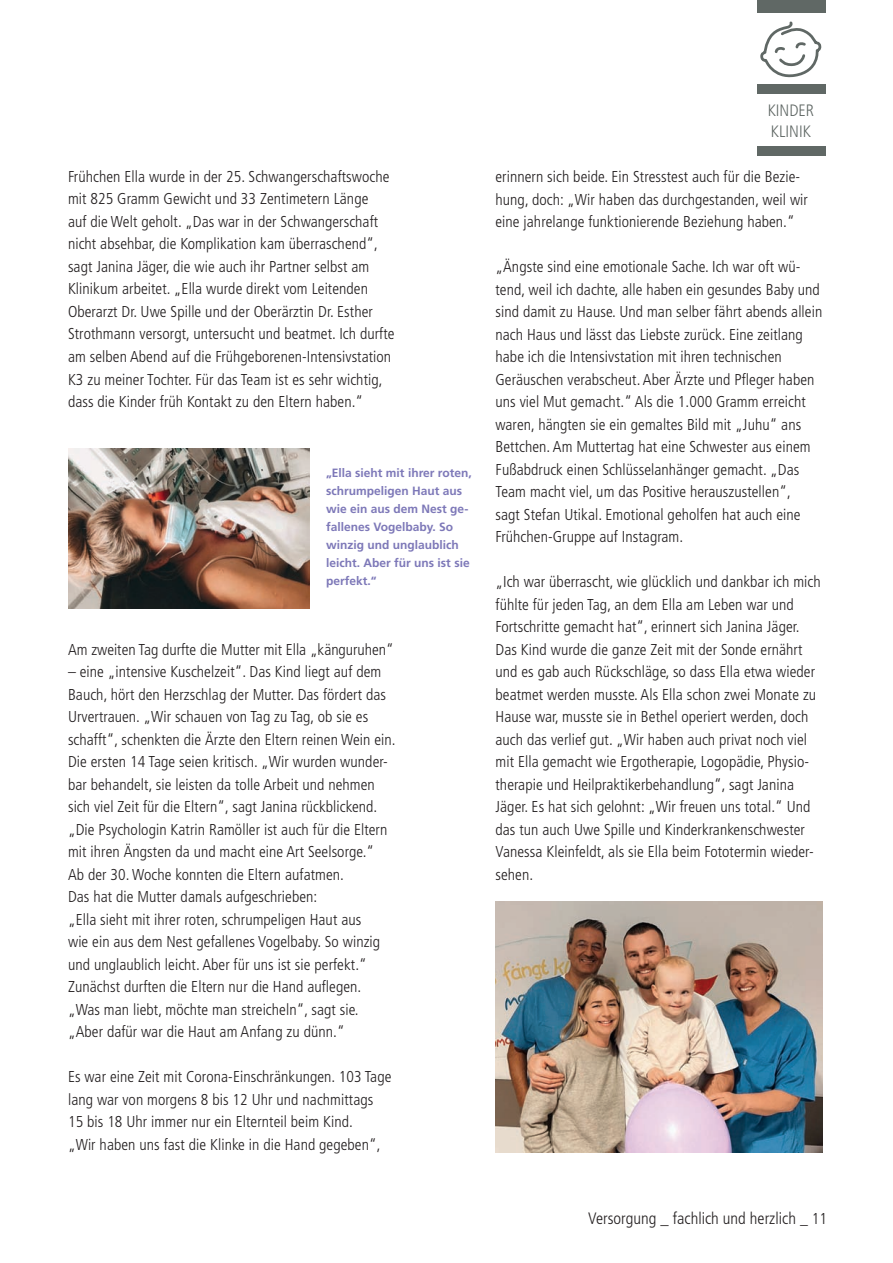
<style>
.page{position:relative;width:893px;height:1263px;background:#fff}
.page>*{position:absolute;margin:0;border:0;box-sizing:border-box;transform-origin:0 0}
.t1{font:300 condensed 16.5px "Frutiger";color:#231f20}
.t2{font:300 condensed 16.5px/21px "Frutiger";color:#606865}
.t3{font:300 condensed 15.75px/22.5px "Frutiger";letter-spacing:.005em;color:#231f20}
.t4{font:700 12px/18px "Frutiger";color:#7d78b8}
.s1{font-size:15.75px}
</style>
<div class="page">
<img style="left:495px;top:901px;width:327px;height:251px">
<img style="left:68px;top:449px;width:241px;height:159px">
<svg style="left:760px;top:21px;width:62px;height:57px"></svg>
<div style="left:757px;top:0;width:69px;height:13px;background:#606865"></div>
<div style="left:757px;top:84px;width:69px;height:9px;background:#606865"></div>
<div style="left:757px;top:146px;width:69px;height:10px;background:#606865"></div>
<p class="t3" style="left:68px;top:165px;width:328px">Frühchen Ella wurde in der 25. Schwangerschaftswoche mit 825 Gramm Gewicht und 33 Zentimetern Länge<br>auf die Welt geholt. „Das war in der Schwangerschaft nicht absehbar, die Komplikation kam überraschend“, sagt Janina Jäger, die wie auch ihr Partner selbst am Klinikum arbeitet. „Ella wurde direkt vom Leitenden Oberarzt Dr. Uwe Spille und der Oberärztin Dr. Esther Strothmann versorgt, untersucht und beatmet. Ich durfte am selben Abend auf die Frühgeborenen-Intensivstation K3 zu meiner Tochter. Für das Team ist es sehr wichtig, dass die Kinder früh Kontakt zu den Eltern haben.“</p>
<p class="t4" style="left:326px;top:464px;width:147px">„Ella sieht mit ihrer roten, schrumpeligen Haut aus wie ein aus dem Nest ge&shy;fallenes Vogelbaby. So winzig und unglaublich leicht. Aber für uns ist sie perfekt.“</p>
<p class="t3" style="left:68px;top:638px;width:327px">Am zweiten Tag durfte die Mutter mit Ella „känguruhen“</p>
<p class="t3" style="left:68px;top:660px;width:329px">– eine „intensive Kuschelzeit“. Das Kind liegt auf dem Bauch, hört den Herzschlag der Mutter. Das fördert das Urvertrauen. „Wir schauen von Tag zu Tag, ob sie es schafft“, schenkten die Ärzte den Eltern reinen Wein ein.<br>Die ersten 14 Tage seien kritisch. „Wir wurden wunder&shy;bar behandelt, sie leisten da tolle Arbeit und nehmen sich viel Zeit für die Eltern“, sagt Janina rückblickend. „Die Psychologin Katrin Ramöller ist auch für die Eltern mit ihren Ängsten da und macht eine Art Seelsorge.“<br>Ab der 30. Woche konnten die Eltern aufatmen.<br>Das hat die Mutter damals aufgeschrieben:<br>„Ella sieht mit ihrer roten, schrumpeligen Haut aus<br>wie ein aus dem Nest gefallenes Vogelbaby. So winzig und unglaublich leicht. Aber für uns ist sie perfekt.“ Zunächst durften die Eltern nur die Hand auflegen. „Was man liebt, möchte man streicheln“, sagt sie. „Aber dafür war die Haut am Anfang zu dünn.“</p>
<p class="t3" style="left:68px;top:1066px;width:325px">Es war eine Zeit mit Corona-Einschränkungen. 103 Tage lang war von morgens 8 bis 12 Uhr und nachmittags 15 bis 18 Uhr immer nur ein Elternteil beim Kind.<br>„Wir haben uns fast die Klinke in die Hand gegeben“,</p>
<p class="t2" style="left:768px;top:100px;width:44px">Kinder<br>Klinik</p>
<p class="t3" style="left:495px;top:166px;width:314px">erinnern sich beide. Ein Stresstest auch für die Bezie&shy;hung, doch: „Wir haben das durchgestanden, weil wir eine jahrelange funktionierende Beziehung haben.“</p>
<p class="t3" style="left:495px;top:256px;width:328px">„Ängste sind eine emotionale Sache. Ich war oft wü&shy;tend, weil ich dachte, alle haben ein gesundes Baby und sind damit zu Hause. Und man selber fährt abends allein nach Haus und lässt das Liebste zurück. Eine zeitlang habe ich die Intensivstation mit ihren technischen Geräuschen verabscheut. Aber Ärzte und Pfleger haben uns viel Mut gemacht.“ Als die 1.000 Gramm erreicht waren, hängten sie ein gemaltes Bild mit „Juhu“ ans Bettchen. Am Muttertag hat eine Schwester aus einem Fußabdruck einen Schlüsselanhänger gemacht. „Das Team macht viel, um das Positive herauszustellen“,<br>sagt Stefan Utikal. Emotional geholfen hat auch eine Frühchen-Gruppe auf Instagram.</p>
<p class="t3" style="left:495px;top:571px;width:327px">„Ich war überrascht, wie glücklich und dankbar ich mich fühlte für jeden Tag, an dem Ella am Leben war und Fortschritte gemacht hat“, erinnert sich Janina Jäger.<br>Das Kind wurde die ganze Zeit mit der Sonde ernährt und es gab auch Rückschläge, so dass Ella etwa wieder beatmet werden musste. Als Ella schon zwei Monate zu Hause war, musste sie in Bethel operiert werden, doch auch das verlief gut. „Wir haben auch privat noch viel mit Ella gemacht wie Ergotherapie, Logopädie, Physio&shy;therapie und Heilpraktikerbehandlung“, sagt Janina Jäger. Es hat sich gelohnt: „Wir freuen uns total.“ Und das tun auch Uwe Spille und Kinderkrankenschwester Vanessa Kleinfeldt, als sie Ella beim Fototermin wieder&shy;sehen.</p>
<p class="t1" style="left:588px;top:1209px;width:240px">Versorgung _ fachlich und herzlich <span class="s1">_ 11</span></p>
</div>
